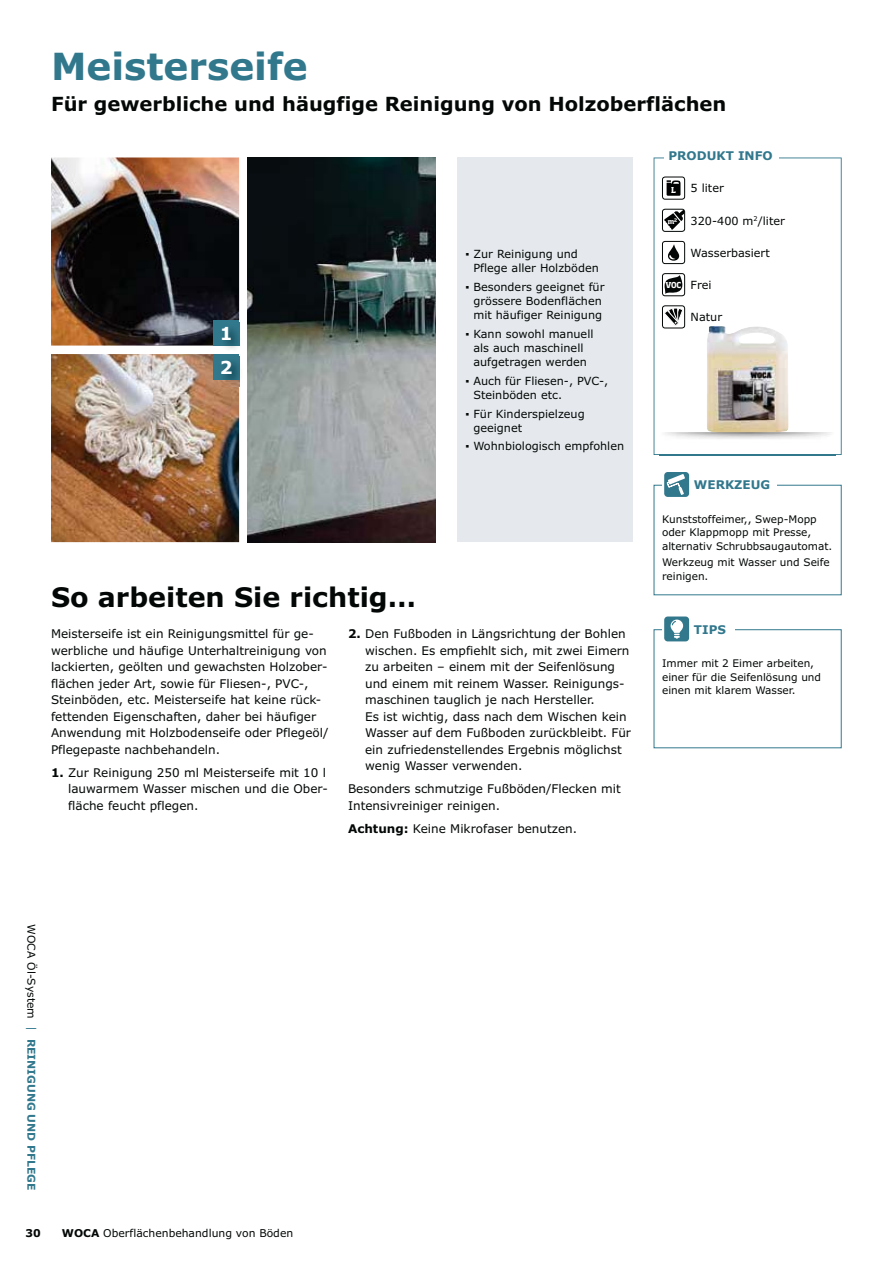
<style>
.page{position:relative;width:893px;height:1263px;background:#fff}
.page>*{position:absolute;margin:0;border:0;box-sizing:border-box;transform-origin:0 0}
.t1{font:700 37.5px "Verdana";color:#32788d}
.t2{font:700 27px "Verdana";color:#030806}
.t3{font:700 19.5px "Verdana";color:#030806}
.t4{font:700 18px/34px "Verdana";color:#fff}
.t5{font:12px/16.5px "Verdana";color:#030806}
.t6{font:700 12px "Verdana";color:#32788d}
.t7{font:11.25px/14.2px "Verdana";color:#030806}
.t8{font:10.8px "Verdana";color:#030806}
.t9{font:700 10.8px "Verdana";color:#32788d}
.t10{font:700 10.8px "Verdana";color:#030806}
.t11{font:10.5px/13.5px "Verdana";color:#030806}
.t12{font:700 8.1px "Soho Std";color:#fff}
.t13{font:700 6.6px "Soho Std";color:#fff}
.s1{font-weight:700}
.s2{font-family:"Soho Std";font-weight:700;font-size:8.1px;color:#fff}
.s3{font-weight:400;color:#030806}
.s4{font-weight:400}
</style>
<div class="page">
<img style="left:51px;top:158px;width:188px;height:188px">
<div style="left:214px;top:320px;width:25px;height:26px;background:#32788d"></div>
<img style="left:225px;top:323px;width:15px;height:26px">
<img style="left:224px;top:323px;width:15px;height:23px">
<img style="left:51px;top:354px;width:188px;height:188px">
<div style="left:214px;top:354px;width:25px;height:26px;background:#32788d"></div>
<img style="left:218px;top:357px;width:22px;height:29px">
<svg style="left:653px;top:158px;width:189px;height:297px"></svg>
<div style="left:664px;top:147px;width:115px;height:17px;background:#fff"></div>
<div style="left:662px;top:177px;width:23px;height:22px;background:#fff;border-radius:3px"></div>
<svg style="left:666px;top:180px;width:14px;height:16px"></svg>
<div style="left:662px;top:177px;width:23px;height:23px;border:1px solid #030806;border-radius:3px"></div>
<svg style="left:664px;top:211px;width:19px;height:19px"></svg>
<div style="left:662px;top:209px;width:23px;height:23px;border:1px solid #030806;border-radius:3px"></div>
<svg style="left:664px;top:307px;width:19px;height:19px"></svg>
<div style="left:662px;top:305px;width:23px;height:23px;border:1px solid #030806;border-radius:3px"></div>
<div style="left:662px;top:241px;width:23px;height:23px;background:#fff;border-radius:3px"></div>
<svg style="left:668px;top:244px;width:11px;height:17px"></svg>
<div style="left:662px;top:241px;width:23px;height:23px;border:1px solid #030806;border-radius:3px"></div>
<svg style="left:664px;top:275px;width:19px;height:19px"></svg>
<div style="left:662px;top:273px;width:23px;height:23px;border:1px solid #030806;border-radius:3px"></div>
<div style="left:457px;top:158px;width:175px;height:384px;background:#e5e9ed"></div>
<img style="left:707px;top:326px;width:71px;height:106px">
<img style="left:660px;top:432px;width:175px;height:23px">
<img style="left:714px;top:432px;width:64px;height:1px">
<div style="left:653px;top:485px;width:189px;height:110px;border:1px solid #32788d"></div>
<div style="left:662px;top:476px;width:115px;height:17px;background:#fff"></div>
<div style="left:664px;top:472px;width:25px;height:25px;background:#32788d;border-radius:4px"></div>
<svg style="left:667px;top:474px;width:18px;height:21px"></svg>
<div style="left:653px;top:629px;width:189px;height:119px;border:1px solid #32788d"></div>
<div style="left:662px;top:621px;width:72px;height:17px;background:#fff"></div>
<div style="left:664px;top:617px;width:25px;height:24px;background:#32788d;border-radius:4px"></div>
<svg style="left:670px;top:620px;width:13px;height:19px"></svg>
<img style="left:248px;top:158px;width:188px;height:384px">
<h1 class="t1" style="left:51px;top:51px;width:258px">Meisterseife</h1>
<h3 class="t3" style="left:51px;top:96px;width:677px">Für gewerbliche und häugfige Reinigung von Holzoberflächen</h3>
<p class="t6" style="left:668px;top:151px;width:106px">PRODUKT INFO</p>
<p class="t12" style="left:671px;top:184px;width:6px">L</p>
<p class="t7" style="left:691px;top:182px;width:35px">5 liter</p>
<p class="t13" style="left:668px;top:217px;width:11px">m<sup>2</sup></p>
<p class="t7" style="left:691px;top:214px;width:96px">320-400 m<sup>2</sup>/liter</p>
<h3 class="t4" style="left:220px;top:318px;width:14px">1<br>2</h3>
<p class="t7" style="left:473px;top:248px;width:127px;text-indent:-8px">▪ Zur Reinigung und<br>Pflege aller Holzböden</p>
<p class="t7" style="left:465px;top:281px;width:141px;text-align:center">▪ Besonders geeignet für grössere Bodenflächen mit häufiger Reinigung</p>
<p class="t7" style="left:465px;top:328px;width:130px;text-align:center">▪ Kann sowohl manuell als auch maschinell aufgetragen werden</p>
<p class="t7" style="left:473px;top:375px;width:136px;text-indent:-8px">▪ Auch für Fliesen-, PVC-,<br>Steinböden etc.</p>
<p class="t7" style="left:473px;top:407px;width:113px;text-indent:-8px">▪ Für Kinderspielzeug geeignet</p>
<p class="t7" style="left:465px;top:440px;width:160px">▪ Wohnbiologisch empfohlen</p>
<h2 class="t2" style="left:51px;top:587px;width:367px">So arbeiten Sie richtig…</h2>
<p class="t5" style="left:51px;top:627px;width:279px">Meisterseife ist ein Reinigungsmittel für ge&shy;werbliche und häufige Unterhaltreinigung von lackierten, geölten und gewachsten Holzober&shy;flächen jeder Art, sowie für Fliesen-, PVC-, Steinböden, etc. Meisterseife hat keine rück&shy;fettenden Eigenschaften, daher bei häufiger Anwendung mit Holzbodenseife oder Pflegeöl/ Pflegepaste nachbehandeln.</p>
<p class="t5" style="left:68px;top:765px;width:261px;text-indent:-17px"><span class="s1">1.</span> Zur Reinigung 250 ml Meisterseife mit 10 l lauwarmem Wasser mischen und die Ober&shy;fläche feucht pflegen.</p>
<p class="t5" style="left:365px;top:627px;width:267px;text-indent:-17px"><span class="s1">2.</span> Den Fußboden in Längsrichtung der Bohlen wischen. Es empfiehlt sich, mit zwei Eimern zu arbeiten – einem mit der Seifenlösung und einem mit reinem Wasser. Reinigungs&shy;maschinen tauglich je nach Hersteller.<br>Es ist wichtig, dass nach dem Wischen kein Wasser auf dem Fußboden zurückbleibt. Für ein zufriedenstellendes Ergebnis möglichst wenig Wasser verwenden.</p>
<p class="t5" style="left:348px;top:782px;width:274px">Besonders schmutzige Fußböden/Flecken mit<br>Intensivreiniger reinigen.</p>
<p class="t5" style="left:348px;top:821px;width:231px"><span class="s1">Achtung:</span> Keine Mikrofaser benutzen.</p>
<p class="t7" style="left:691px;top:247px;width:81px">Wasserbasiert</p>
<p class="t7" style="left:666px;top:279px;width:48px"><span class="s2">VOC</span> Frei</p>
<p class="t7" style="left:691px;top:311px;width:33px">Natur</p>
<p class="t6" style="left:694px;top:480px;width:78px">WERKZEUG</p>
<p class="t11" style="left:662px;top:513px;width:172px">Kunststoffeimer,, Swep-Mopp oder Klappmopp mit Presse, alternativ Schrubbsaugautomat.</p>
<p class="t11" style="left:662px;top:557px;width:169px">Werkzeug mit Wasser und Seife reinigen.</p>
<p class="t6" style="left:694px;top:625px;width:34px">TIPS</p>
<p class="t11" style="left:662px;top:657px;width:161px">Immer mit 2 Eimer arbeiten, einer für die Seifenlösung und einen mit klarem Wasser.</p>
<p class="t9" style="left:36px;top:924px;width:268px;rotate:90deg"><span class="s3">WOCA Öl-System</span> <span class="s4">|</span> REINIGUNG UND PFLEGE</p>
<p class="t10" style="left:26px;top:1229px;width:17px">30</p>
<p class="t8" style="left:62px;top:1229px;width:233px"><span class="s1">WOCA</span> Oberflächenbehandlung von Böden</p>
</div>
